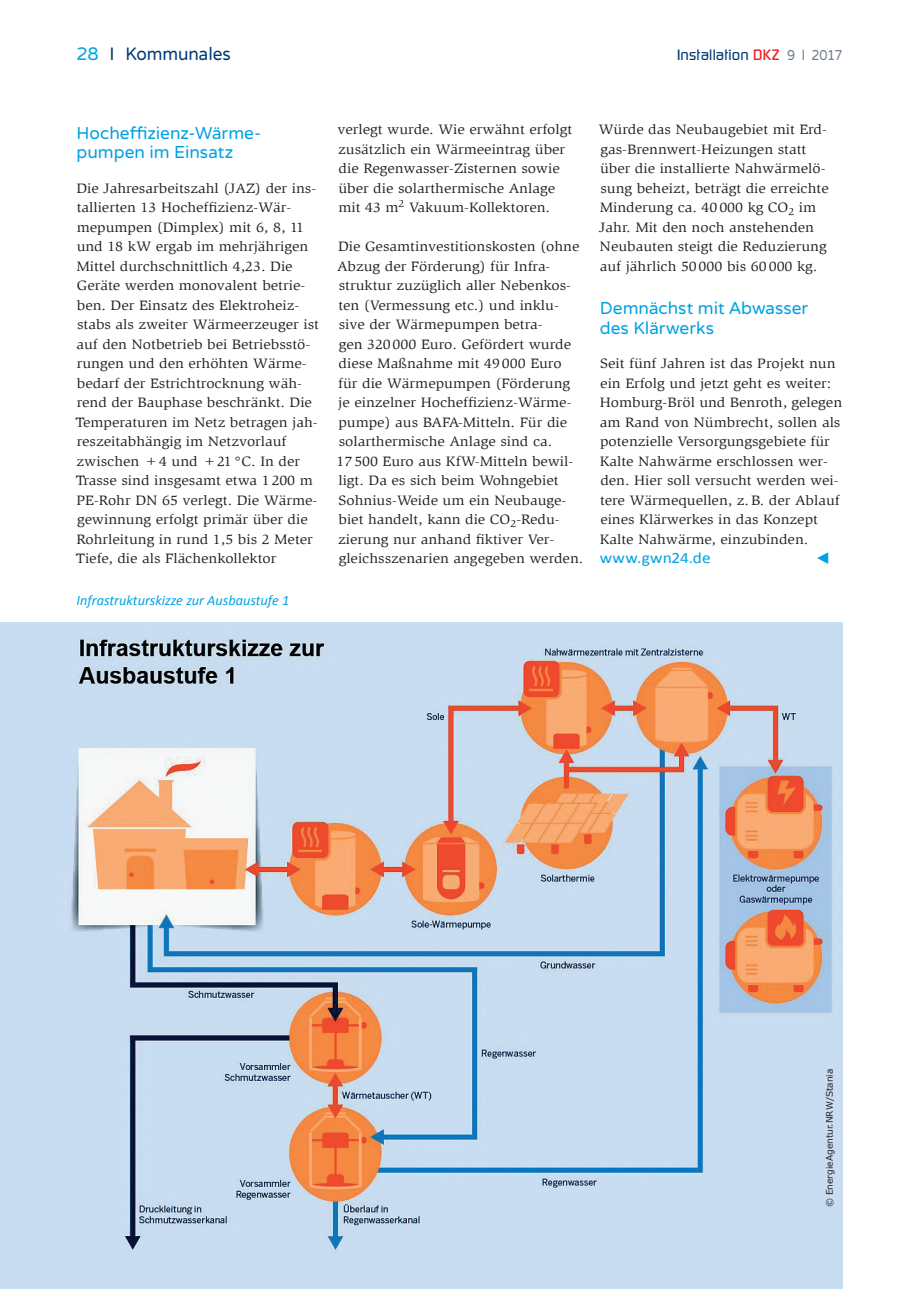
<style>
.page{position:relative;width:919px;height:1289px;background:#fff}
.page>*{position:absolute;margin:0;border:0;box-sizing:border-box;transform-origin:0 0}
.t1{font:18px "Varela Round";letter-spacing:-.005em;color:#013874}
.t2{font:17.25px/19.5px "Varela Round";color:#00a1e3}
.t3{font:15.75px "Calibri";letter-spacing:.005em;color:#00a1e3;scale:1.1 1}
.t4{font:500 15px "Continuum";letter-spacing:.015em;color:#013874}
.t5{font:italic 14.25px "Calibri";color:#00a1e3}
.t6{font:13.95px/19.5px "Slimbach LT";color:#231f20;scale:1.1 1}
.t7{font:9px "Verdana";color:#231f20}
.s1{color:#00a1e3}
.s2{color:#ee1d23}
.s3{font-family:"Varela Round";font-weight:400;font-size:14.25px;color:#6d7c90}
</style>
<div class="page">
<img style="left:0;top:622px;width:842px;height:666px">
<p class="t1" style="left:77px;top:43px;width:156px"><span class="s1">28</span> I Kommunales</p>
<p class="t4" style="left:677px;top:45px;width:167px">Installation <span class="s2">DKZ</span> <span class="s3">9 l 2017</span></p>
<p class="t2" style="left:77px;top:123px;width:184px">Hocheffizienz-Wärme&shy;pumpen im Einsatz</p>
<p class="t6" style="left:76px;top:178px;width:223px">Die Jahresarbeitszahl (JAZ) der ins&shy;tallierten 13 Hocheffizienz-Wär&shy;mepumpen (Dimplex) mit 6, 8, 11 und 18 kW ergab im mehrjährigen Mittel durchschnittlich 4,23. Die Geräte werden monovalent betrie&shy;ben. Der Einsatz des Elektroheiz&shy;stabs als zweiter Wärmeerzeuger ist auf den Notbetrieb bei Betriebsstö&shy;rungen und den erhöhten Wärme&shy;bedarf der Estrichtrocknung wäh&shy;rend der Bauphase beschränkt. Die Temperaturen im Netz betragen jah&shy;reszeitabhängig im Netzvorlauf zwischen +4 und +21°C. In der Trasse sind insgesamt etwa 1200 m PE-Rohr DN 65 verlegt. Die Wärme&shy;gewinnung erfolgt primär über die Rohrleitung in rund 1,5 bis 2 Meter Tiefe, die als Flächenkollektor</p>
<p class="t5" style="left:77px;top:590px;width:214px">Infrastrukturskizze zur Ausbaustufe 1</p>
<p class="t6" style="left:337px;top:120px;width:215px">verlegt wurde. Wie erwähnt erfolgt zusätzlich ein Wärmeeintrag über die Regenwasser-Zisternen sowie über die solarthermische Anlage mit 43 m<sup>2</sup> Vakuum-Kollektoren.</p>
<p class="t6" style="left:336px;top:237px;width:226px">Die Gesamtinvestitionskosten (ohne Abzug der Förderung) für Infra&shy;struktur zuzüglich aller Nebenkos&shy;ten (Vermessung etc.) und inklu&shy;sive der Wärmepumpen betra-<br>gen 320000 Euro. Gefördert wurde diese Maßnahme mit 49000 Euro<br>für die Wärmepumpen (Förderung je einzelner Hocheffizienz-Wärme&shy;pumpe) aus BAFA-Mitteln. Für die solarthermische Anlage sind ca.<br>17500 Euro aus KfW-Mitteln bewil&shy;ligt. Da es sich beim Wohngebiet Sohnius-Weide um ein Neubauge&shy;biet handelt, kann die CO<sub>2</sub>-Redu&shy;zierung nur anhand fiktiver Ver&shy;gleichsszenarien angegeben werden.</p>
<p class="t6" style="left:598px;top:120px;width:211px">Würde das Neubaugebiet mit Erd&shy;gas-Brennwert-Heizungen statt über die installierte Nahwärmelö&shy;sung beheizt, beträgt die erreichte<br>Minderung ca. 40000 kg CO<sub>2</sub> im<br>Jahr. Mit den noch anstehenden<br>Neubauten steigt die Reduzierung auf jährlich 50000 bis 60000 kg.</p>
<p class="t2" style="left:600px;top:299px;width:210px">Demnächst mit Abwasser des Klärwerks</p>
<p class="t6" style="left:599px;top:354px;width:222px">Seit fünf Jahren ist das Projekt nun ein Erfolg und jetzt geht es weiter:<br>Homburg-Bröl und Benroth, gelegen am Rand von Nümbrecht, sollen als potenzielle Versorgungsgebiete für Kalte Nahwärme erschlossen wer&shy;den. Hier soll versucht werden wei&shy;tere Wärmequellen, z.B. der Ablauf eines Klärwerkes in das Konzept Kalte Nahwärme, einzubinden.</p>
<p class="t3" style="left:599px;top:548px;width:102px">www.gwn24.de</p>
<p class="t7" style="left:823px;top:1207px;width:140px;rotate:-90deg">© EnergieAgentur.NRW/Stania</p>
</div>
